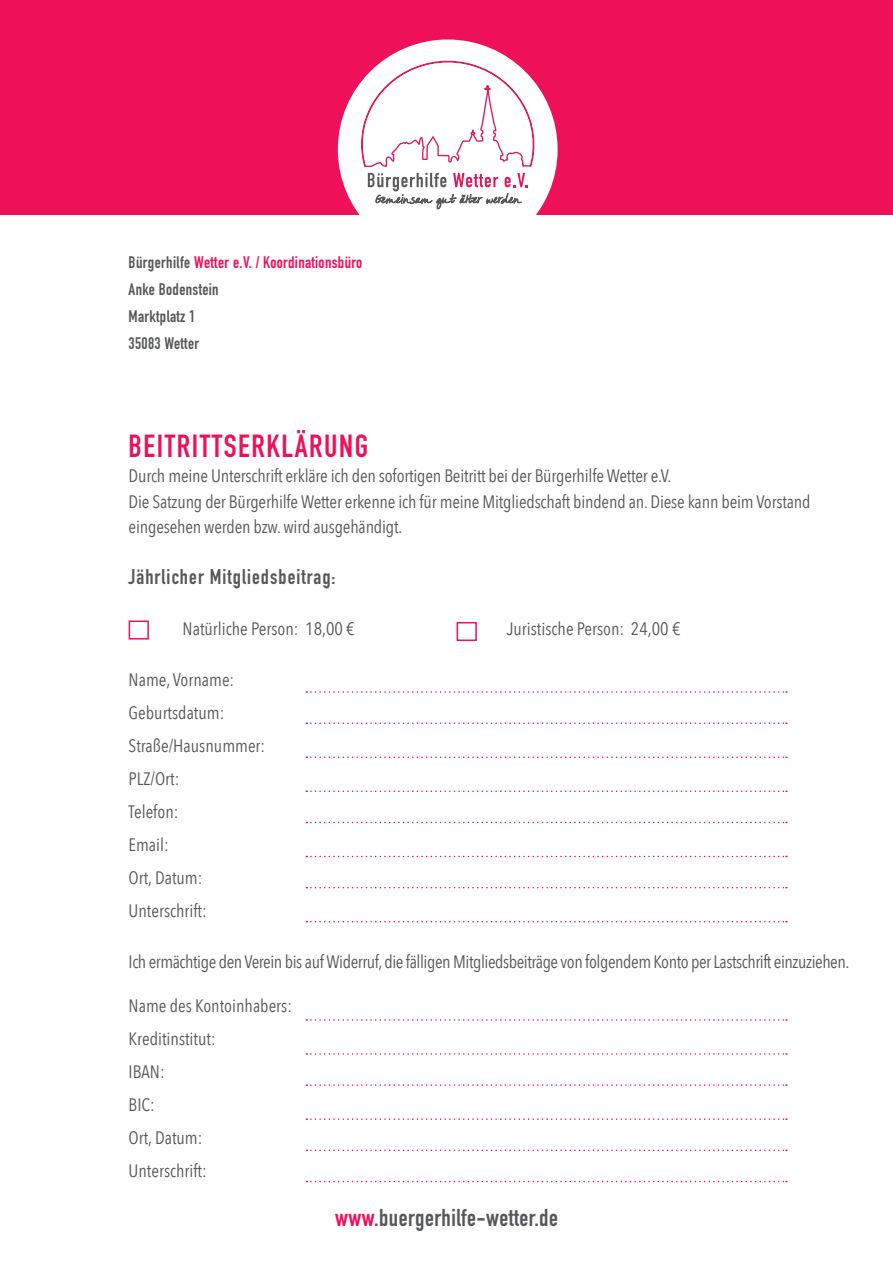
<style>
.page{position:relative;width:893px;height:1263px;background:#fff}
.page>*{position:absolute;margin:0;border:0;box-sizing:border-box;transform-origin:0 0}
.t1{font:700 31.5px "DIN Condensed";letter-spacing:.05em;color:#ee1059}
.t2{font:700 24px "DIN Condensed";letter-spacing:.02em;color:#57585a}
.t3{font:700 21px "DIN Condensed";letter-spacing:.05em;color:#57585a}
.t4{font:18px/33px "Avenir Next Condensed";letter-spacing:-.01em;color:#57585a}
.t5{font:700 16.5px/27px "DIN Condensed";letter-spacing:.02em;color:#57585a}
.s1{color:#ee1059}
</style>
<div class="page">
<div style="left:0;top:0;width:893px;height:215px;background:#ee1059"></div>
<div style="left:338px;top:39px;width:220px;height:220px;background:#fff;border-radius:50%"></div>
<svg style="left:368px;top:173px;width:159px;height:36px"></svg>
<svg style="left:361px;top:61px;width:173px;height:106px"></svg>
<div style="left:129px;top:620px;width:20px;height:19px;border:2px solid #ee1059"></div>
<div style="left:457px;top:622px;width:20px;height:19px;border:2px solid #ee1059"></div>
<svg style="left:306px;top:691px;width:481px;height:2px"></svg>
<svg style="left:306px;top:722px;width:481px;height:2px"></svg>
<svg style="left:306px;top:756px;width:481px;height:2px"></svg>
<svg style="left:306px;top:790px;width:481px;height:2px"></svg>
<svg style="left:306px;top:822px;width:481px;height:1px"></svg>
<svg style="left:306px;top:856px;width:481px;height:1px"></svg>
<svg style="left:306px;top:887px;width:481px;height:1px"></svg>
<svg style="left:306px;top:921px;width:481px;height:1px"></svg>
<svg style="left:306px;top:1019px;width:481px;height:2px"></svg>
<svg style="left:306px;top:1053px;width:481px;height:2px"></svg>
<svg style="left:306px;top:1084px;width:481px;height:2px"></svg>
<svg style="left:306px;top:1118px;width:481px;height:2px"></svg>
<svg style="left:306px;top:1149px;width:481px;height:2px"></svg>
<svg style="left:306px;top:1181px;width:481px;height:1px"></svg>
<p class="t5" style="left:129px;top:248px;width:235px">Bürgerhilfe <span class="s1">Wetter e.V. / Koordinationsbüro<br></span>Anke Bodenstein<br>Marktplatz 1<br>35083 Wetter</p>
<h1 class="t1" style="left:129px;top:424px;width:241px">Beitrittserklärung</h1>
<p class="t4" style="left:129px;top:462px;width:683px;line-height:25.5px">Durch meine Unterschrift erkläre ich den sofortigen Beitritt bei der Bürgerhilfe Wetter e.V.<br>Die Satzung der Bürgerhilfe Wetter erkenne ich für meine Mitgliedschaft bindend an. Diese kann beim Vorstand eingesehen werden bzw. wird ausgehändigt.</p>
<p class="t3" style="left:129px;top:563px;width:208px">Jährlicher Mitgliedsbeitrag:</p>
<p class="t4" style="left:183px;top:612px;width:174px">Natürliche Person: 18,00 €</p>
<p class="t4" style="left:507px;top:612px;width:175px">Juristische Person: 24,00 €</p>
<p class="t4" style="left:129px;top:663px;width:138px">Name, Vorname:<br>Geburtsdatum:<br>Straße/Hausnummer:<br>PLZ/Ort:<br>Telefon:<br>Email:<br>Ort, Datum:<br>Unterschrift:</p>
<p class="t4" style="left:129px;top:944px;width:722px">Ich ermächtige den Verein bis auf Widerruf, die fälligen Mitgliedsbeiträge von folgendem Konto per Lastschrift einzuziehen.</p>
<p class="t4" style="left:129px;top:988px;width:165px">Name des Kontoinhabers:<br>Kreditinstitut:<br>IBAN:<br>BIC:<br>Ort, Datum:<br>Unterschrift:</p>
<h2 class="t2" style="left:335px;top:1201px;width:224px"><span class="s1">www.</span>buergerhilfe-wetter.de</h2>
</div>
